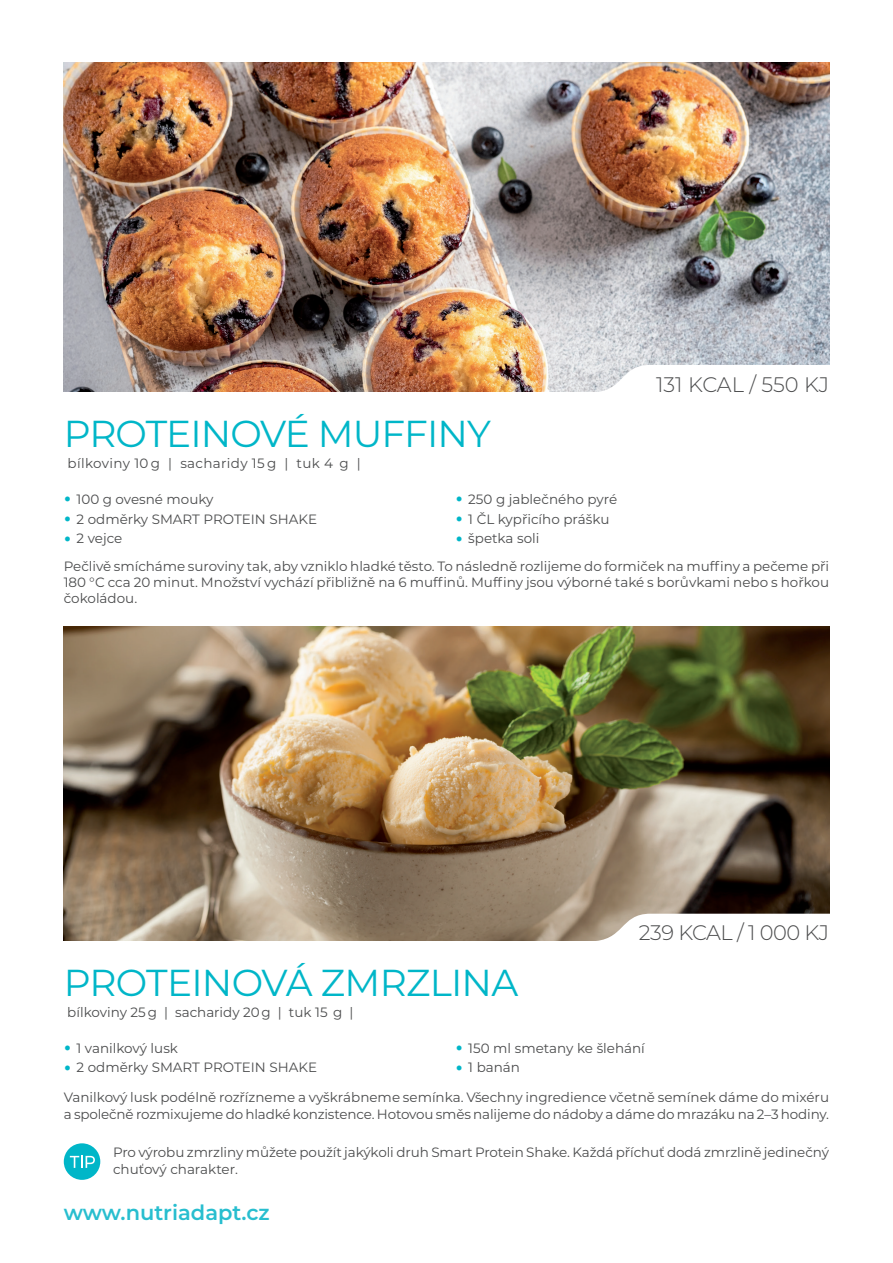
<style>
.page{position:relative;width:893px;height:1263px;background:#fff}
.page>*{position:absolute;margin:0;border:0;box-sizing:border-box;transform-origin:0 0}
.t1{font:37.5px "Montserrat";letter-spacing:-.025em;color:#00b6c8}
.t2{font:600 21px "Montserrat";color:#28becf}
.t3{font:300 21px "Montserrat";letter-spacing:-.025em;color:#4b4c4d}
.t4{font:300 21px "Montserrat";color:#4b4c4d}
.t5{font:13.5px/19.6px "Montserrat";color:#4b4c4d}
.t6{font:13.5px "Montserrat";letter-spacing:.025em;color:#4b4c4d}
</style>
<div class="page">
<img style="left:64px;top:626px;width:765px;height:287px">
<svg style="left:63px;top:913px;width:767px;height:28px"></svg>
<div style="left:64px;top:1143px;width:36px;height:37px;background:#00b6c8;border-radius:50%"></div>
<svg style="left:70px;top:1156px;width:25px;height:12px"></svg>
<img style="left:64px;top:63px;width:765px;height:301px">
<img style="left:63px;top:364px;width:767px;height:28px">
<h1 class="t1" style="left:64px;top:408px;width:429px">PROTEINOVÉ MUFFINY</h1>
<p class="t6" style="left:68px;top:454px;width:295px">bílkoviny 10 g | sacharidy 15 g | tuk 4 g |</p>
<p class="t5" style="left:77px;top:489px;width:242px">100 g ovesné mouky<br>2 odměrky SMART PROTEIN SHAKE<br>2 vejce</p>
<p class="t5" style="left:468px;top:489px;width:150px">250 g jablečného pyré<br>1 ČL kypřicího prášku špetka soli</p>
<h2 class="t4" style="left:656px;top:371px;width:175px">131 KCAL / 550 KJ</h2>
<p class="t5" style="left:64px;top:557px;width:767px;line-height:16.2px;text-align:justify">Pečlivě smícháme suroviny tak, aby vzniklo hladké těsto. To následně rozlijeme do formiček na muffiny a pečeme při 180 °C cca 20 minut. Množství vychází přibližně na 6 muffinů. Muffiny jsou výborné také s borůvkami nebo s hořkou čokoládou.</p>
<h2 class="t3" style="left:639px;top:918px;width:192px">239 KCAL / 1 000 KJ</h2>
<h1 class="t1" style="left:64px;top:957px;width:456px">PROTEINOVÁ ZMRZLINA</h1>
<p class="t5" style="left:67px;top:1002px;width:287px">bílkoviny 25 g | sacharidy 20 g | tuk 15 g |</p>
<p class="t5" style="left:77px;top:1037px;width:242px">1 vanilkový lusk<br>2 odměrky SMART PROTEIN SHAKE</p>
<p class="t5" style="left:468px;top:1037px;width:178px">150 ml smetany ke šlehání<br>1 banán</p>
<p class="t5" style="left:64px;top:1089px;width:767px;line-height:16.2px">Vanilkový lusk podélně rozřízneme a vyškrábneme semínka. Všechny ingredience včetně semínek dáme do mixéru a společně rozmixujeme do hladké konzistence. Hotovou směs nalijeme do nádoby a dáme do mrazáku na 2–3 hodiny.</p>
<p class="t5" style="left:113px;top:1144px;width:717px;line-height:16.2px">Pro výrobu zmrzliny můžete použít jakýkoli druh Smart Protein Shake. Každá příchuť dodá zmrzlině jedinečný chuťový charakter.</p>
<h2 class="t2" style="left:64px;top:1198px;width:208px">www.nutriadapt.cz</h2>
</div>
